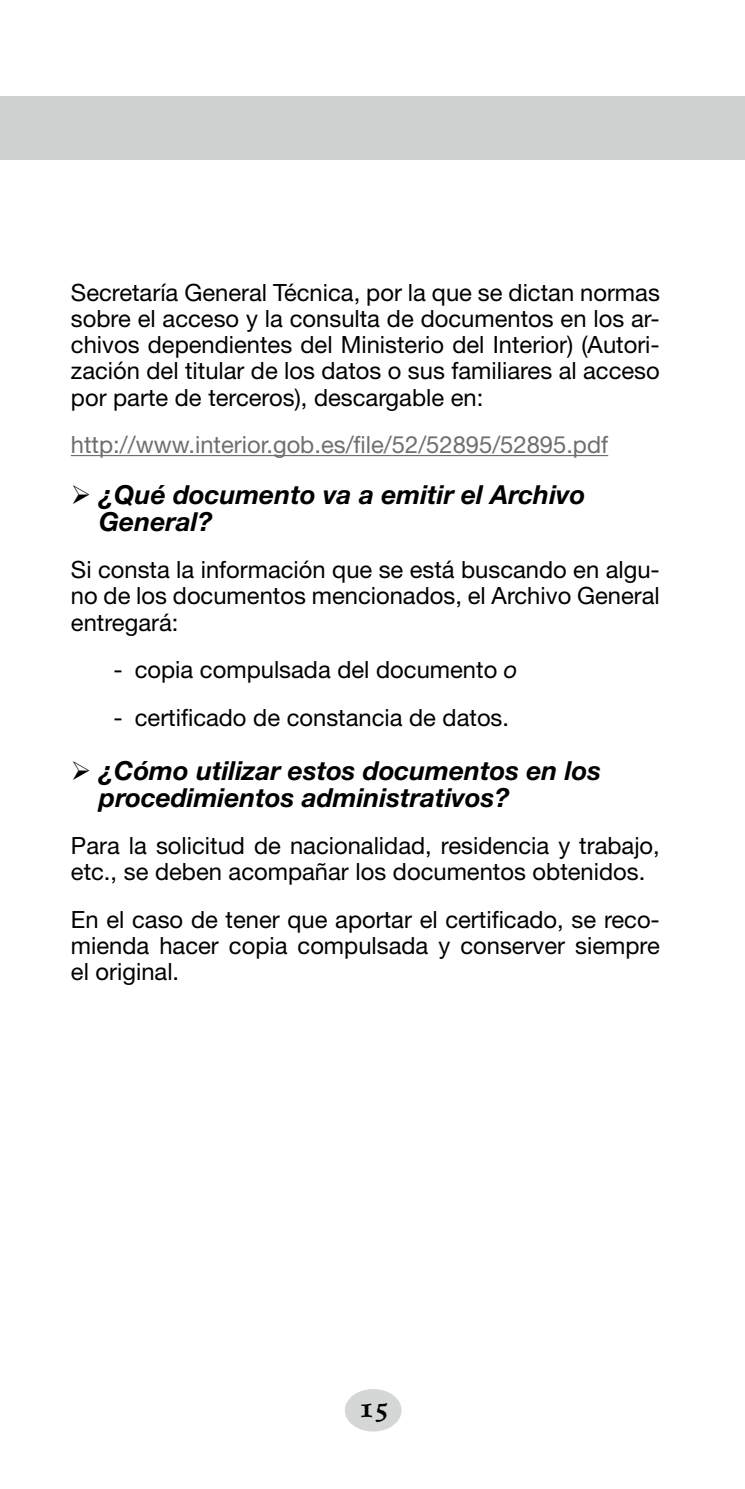
<style>
.page{position:relative;width:745px;height:1489px;background:#fff}
.page>*{position:absolute;margin:0;border:0;box-sizing:border-box;transform-origin:0 0}
.t1{font:600 30px "Celestia Antiqua Std";color:#000}
.GENERAL-NIVEL-3{font:italic 700 26.25px/26.2px "Helvetica Neue LT Std";color:#000}
.GENERAL-PARRAFO-1{font:23.75px/26.2px "Helvetica Neue LT Std";color:#000;text-align:justify}
.GENERAL-PARRAFO-1-AN{font:23.75px/26.2px "Helvetica Neue LT Std";color:#000;text-align:justify}
.GENERAL-VINETA-1{font:23.75px "Helvetica Neue LT Std";color:#000}
.GENERAL-PARRAFO-3{font:23.75px "Helvetica Neue LT Std";color:#6f6f6e}
.s1{font-style:italic}
</style>
<div class="page">
<div style="left:0;top:96px;width:744px;height:63px;background:#cfd0d0"></div>
<div style="left:344px;top:1388px;width:57px;height:43px;background:#d5d6d6;border-radius:50%"></div>
<hr style="left:71px;top:455px;width:536px;height:1px;background:#6f6f6e">
<p class="GENERAL-PARRAFO-1" style="left:71px;top:279px;width:590px">Secretaría General Técnica, por la que se dictan normas sobre el acceso y la consulta de documentos en los ar&shy;chivos dependientes del Ministerio del Interior) (Autori&shy;zación del titular de los datos o sus familiares al acceso por parte de terceros), descargable en:</p>
<p class="GENERAL-PARRAFO-3" style="left:71px;top:430px;width:538px">http://www.interior.gob.es/file/52/52895/52895.pdf</p>
<p class="GENERAL-NIVEL-3" style="left:99px;top:481px;width:487px">¿Qué documento va a emitir el Archivo<br>General?</p>
<p class="GENERAL-PARRAFO-1-AN" style="left:71px;top:556px;width:590px">Si consta la información que se está buscando en algu&shy;no de los documentos mencionados, el Archivo General entregará:</p>
<p class="GENERAL-VINETA-1" style="left:113px;top:655px;width:405px">- copia compulsada del documento <span class="s1">o</span></p>
<p class="GENERAL-VINETA-1" style="left:113px;top:703px;width:397px">- certificado de constancia de datos.</p>
<p class="GENERAL-NIVEL-3" style="left:99px;top:757px;width:503px">¿Cómo utilizar estos documentos en los procedimientos administrativos?</p>
<p class="GENERAL-PARRAFO-1-AN" style="left:71px;top:832px;width:590px">Para la solicitud de nacionalidad, residencia y trabajo, etc., se deben acompañar los documentos obtenidos.</p>
<p class="GENERAL-PARRAFO-1" style="left:71px;top:905px;width:590px">En el caso de tener que aportar el certificado, se reco&shy;mienda hacer copia compulsada y conserver siempre el original.</p>
<p class="t1" style="left:358px;top:1391px;width:32px">15</p>
</div>
